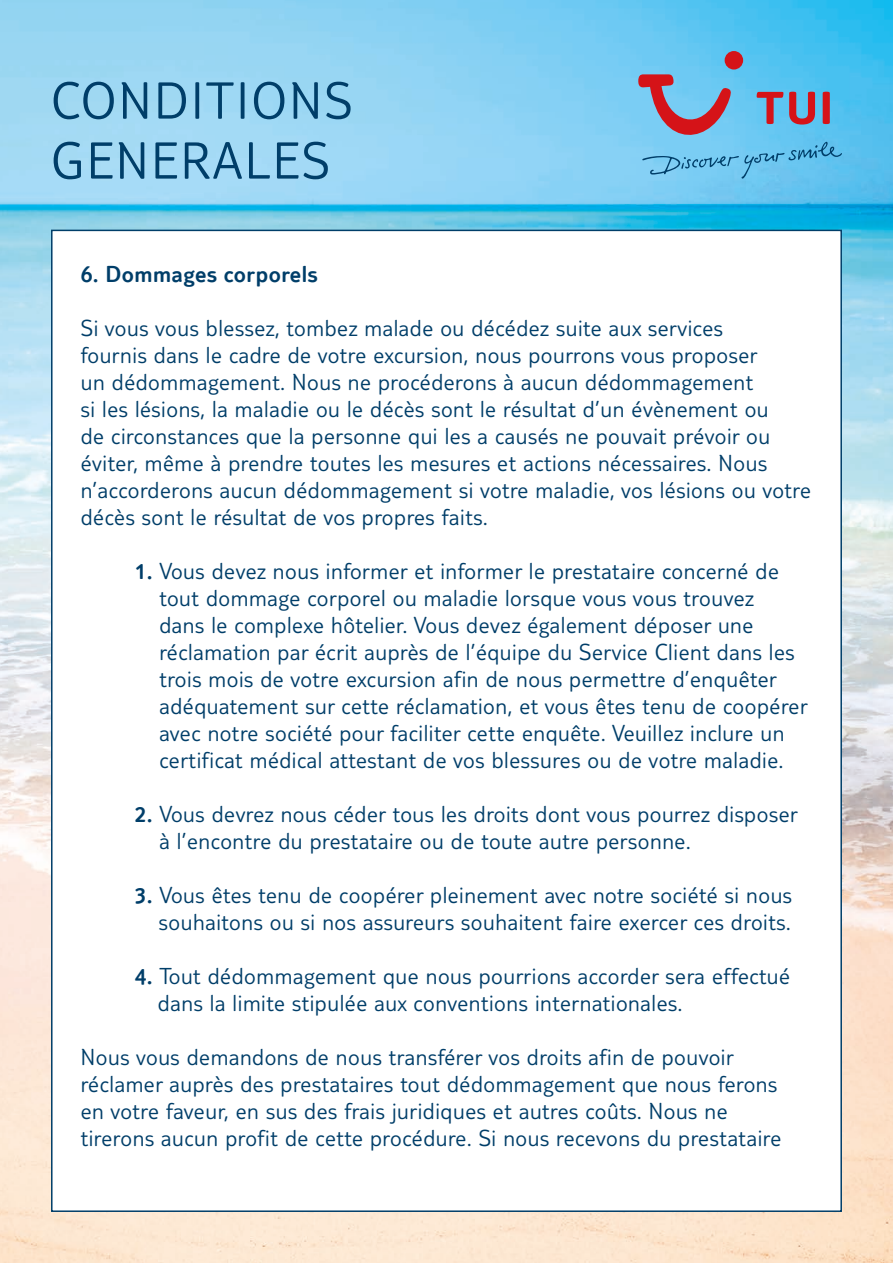
<style>
.page{position:relative;width:893px;height:1263px;background:#fff}
.page>*{position:absolute;margin:0;border:0;box-sizing:border-box;transform-origin:0 0}
.t1{font:300 54px/60px "TUI Type";letter-spacing:.045em;color:#003e69}
.t2{font:300 24px/27px "TUI Type";letter-spacing:.025em;color:#003e69}
.t3{font:300 24px "TUI Type";letter-spacing:.025em;color:#003e69}
.s1{font-style:inherit}
</style>
<div class="page">
<img style="left:0;top:0;width:893px;height:1263px">
<div style="left:725px;top:51px;width:18px;height:19px;background:#d51318;border-radius:50%"></div>
<svg style="left:638px;top:74px;width:204px;height:105px;background:#76abcf"></svg>
<div style="left:51px;top:230px;width:791px;height:982px;background:#fff;border:2px solid #003e69"></div>
<h1 class="t1" style="left:51px;top:70px;width:303px">CONDITIONS<br>GENERALES</h1>
<p class="t3" style="left:81px;top:260px;width:238px">6. Dommages corporels</p>
<p class="t2" style="left:81px;top:314px;width:732px">Si vous vous blessez, tombez malade ou décédez suite aux services<br>fournis dans le cadre de votre excursion, nous pourrons vous proposer<br>un dédommagement. Nous ne procéderons à aucun dédommagement<br>si les lésions, la maladie ou le décès sont le résultat d’un évènement ou<br>de circonstances que la personne qui les a causés ne pouvait prévoir ou éviter, même à prendre toutes les mesures et actions nécessaires. Nous n’accorderons aucun dédommagement si votre maladie, vos lésions ou votre décès sont le résultat de vos propres faits.</p>
<p class="t2" style="left:159px;top:557px;width:650px;text-indent:-25px"><span class="s1">1.</span> Vous devez nous informer et informer le prestataire concerné de tout dommage corporel ou maladie lorsque vous vous trouvez<br>dans le complexe hôtelier. Vous devez également déposer une réclamation par écrit auprès de l’équipe du Service Client dans les trois mois de votre excursion afin de nous permettre d’enquêter adéquatement sur cette réclamation, et vous êtes tenu de coopérer avec notre société pour faciliter cette enquête. Veuillez inclure un certificat médical attestant de vos blessures ou de votre maladie.</p>
<p class="t2" style="left:159px;top:800px;width:640px;text-indent:-25px"><span class="s1">2.</span> Vous devrez nous céder tous les droits dont vous pourrez disposer à l’encontre du prestataire ou de toute autre personne.</p>
<p class="t2" style="left:135px;top:881px;width:659px;text-align:right"><span class="s1">3.</span> Vous êtes tenu de coopérer pleinement avec notre société si nous souhaitons ou si nos assureurs souhaitent faire exercer ces droits.</p>
<p class="t2" style="left:158px;top:962px;width:633px;text-indent:-23px"><span class="s1">4.</span> Tout dédommagement que nous pourrions accorder sera effectué dans la limite stipulée aux conventions internationales.</p>
<p class="t2" style="left:81px;top:1043px;width:702px">Nous vous demandons de nous transférer vos droits afin de pouvoir réclamer auprès des prestataires tout dédommagement que nous ferons en votre faveur, en sus des frais juridiques et autres coûts. Nous ne tirerons aucun profit de cette procédure. Si nous recevons du prestataire</p>
</div>
